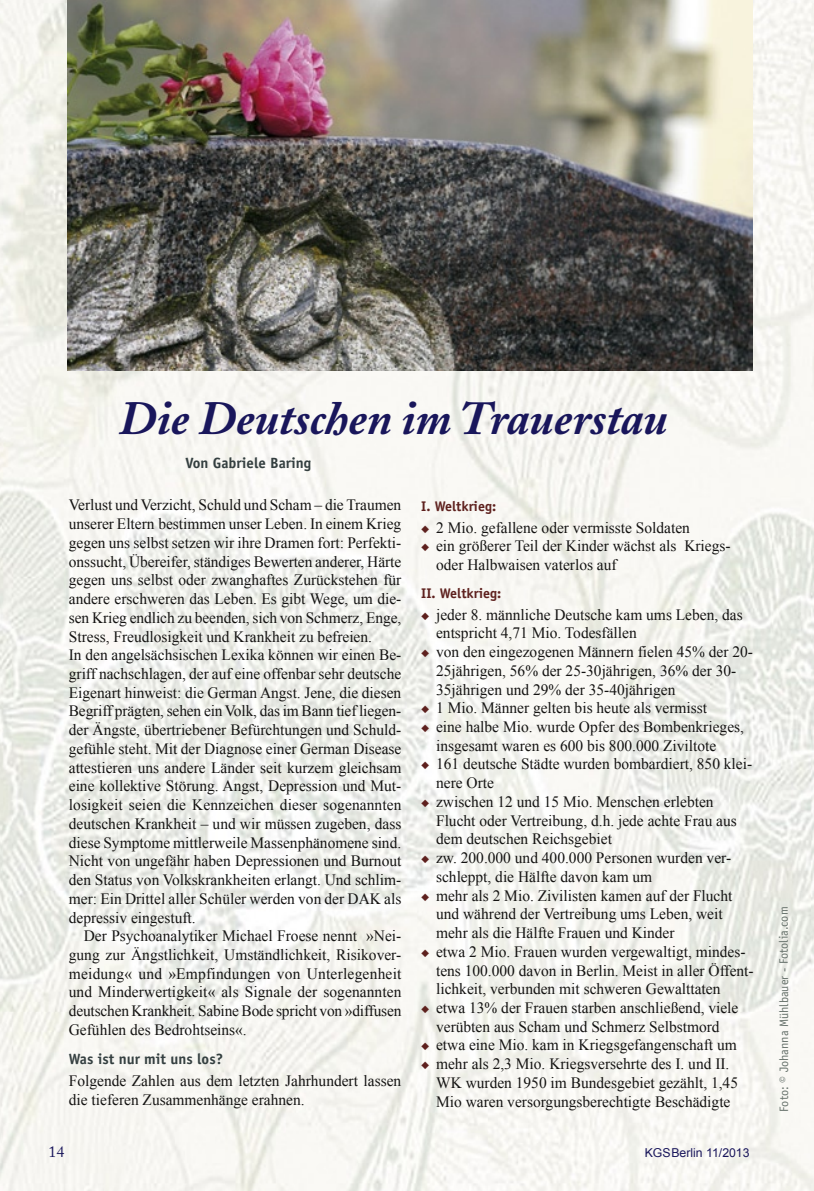
<style>
.page{position:relative;width:814px;height:1191px;background:#fff}
.page>*{position:absolute;margin:0;border:0;box-sizing:border-box;transform-origin:0 0}
.t1{font:italic 700 47.25px "Adobe Caslon";color:#19165b}
.t2{font:15.75px/18.7px "Times New Roman";color:#141312}
.t3{font:15.75px "Adobe Caslon";color:#19165b}
.t4{font:700 14.88px "Officina Sans";color:#343f40}
.t5{font:700 14.88px "Officina Sans Std";color:#343f40}
.t6{font:700 14px "Officina Sans";color:#5e211e}
.t7{font:12.25px "Officina Sans";color:#65706a}
.t8{font:12.25px "Arial";color:#19165b}
</style>
<div class="page">
<img style="left:0;top:0;width:813px;height:1191px">
<img style="left:68px;top:0;width:684px;height:371px">
<svg style="left:421px;top:525px;width:8px;height:26px"></svg>
<svg style="left:421px;top:612px;width:8px;height:8px"></svg>
<svg style="left:421px;top:649px;width:8px;height:8px"></svg>
<svg style="left:421px;top:705px;width:8px;height:27px"></svg>
<svg style="left:421px;top:762px;width:8px;height:7px"></svg>
<svg style="left:421px;top:799px;width:8px;height:8px"></svg>
<svg style="left:421px;top:855px;width:8px;height:8px"></svg>
<svg style="left:421px;top:893px;width:8px;height:7px"></svg>
<svg style="left:421px;top:949px;width:8px;height:8px"></svg>
<svg style="left:421px;top:1005px;width:8px;height:8px"></svg>
<svg style="left:421px;top:1043px;width:8px;height:26px"></svg>
<h1 class="t1" style="left:119px;top:391px;width:550px">Die Deutschen im Trauerstau</h1>
<p class="t5" style="left:185px;top:453px;width:127px">Von Gabriele Baring</p>
<p class="t2" style="left:69px;top:495px;width:334px">Verlust und Verzicht, Schuld und Scham – die Traumen unserer Eltern bestimmen unser Leben. In einem Krieg gegen uns selbst setzen wir ihre Dramen fort: Perfekti&shy;onssucht, Übereifer, ständiges Bewerten anderer, Härte gegen uns selbst oder zwanghaftes Zurückstehen für andere erschweren das Leben. Es gibt Wege, um die&shy;sen Krieg endlich zu beenden, sich von Schmerz, Enge, Stress, Freudlosigkeit und Krankheit zu befreien.<br>In den angelsächsischen Lexika können wir einen Be&shy;griff nachschlagen, der auf eine offenbar sehr deutsche Eigenart hinweist: die German Angst. Jene, die diesen Begriff prägten, sehen ein Volk, das im Bann tief liegen&shy;der Ängste, übertriebener Befürchtungen und Schuld&shy;gefühle steht. Mit der Diagnose einer German Disease attestieren uns andere Länder seit kurzem gleichsam eine kollektive Störung. Angst, Depression und Mut&shy;losigkeit seien die Kennzeichen dieser sogenannten deutschen Krankheit – und wir müssen zugeben, dass diese Symptome mittlerweile Massenphänomene sind.<br>Nicht von ungefähr haben Depressionen und Burnout den Status von Volkskrankheiten erlangt. Und schlim&shy;mer: Ein Drittel aller Schüler werden von der DAK als depressiv eingestuft.</p>
<p class="t2" style="left:69px;top:926px;width:334px;text-align:justify;text-indent:15px">Der Psychoanalytiker Michael Froese nennt »Nei&shy;gung zur Ängstlichkeit, Umständlichkeit, Risikover&shy;meidung« und »Empfindungen von Unterlegenheit und Minderwertigkeit« als Signale der sogenannten deutschen Krankheit. Sabine Bode spricht von »diffusen Gefühlen des Bedrohtseins«.</p>
<p class="t4" style="left:69px;top:1049px;width:156px">Was ist nur mit uns los?</p>
<p class="t2" style="left:69px;top:1071px;width:334px">Folgende Zahlen aus dem letzten Jahrhundert lassen die tieferen Zusammenhänge erahnen.</p>
<p class="t6" style="left:421px;top:498px;width:76px">I. Weltkrieg:</p>
<p class="t2" style="left:436px;top:518px;width:296px">2 Mio. gefallene oder vermisste Soldaten<br>ein größerer Teil der Kinder wächst als Kriegs&shy;oder Halbwaisen vaterlos auf</p>
<p class="t6" style="left:421px;top:585px;width:82px">II. Weltkrieg:</p>
<p class="t2" style="left:436px;top:605px;width:319px">jeder 8. männliche Deutsche kam ums Leben, das entspricht 4,71 Mio. Todesfällen<br>von den eingezogenen Männern fielen 45% der 20- 25jährigen, 56% der 25-30jährigen, 36% der 30- 35jährigen und 29% der 35-40jährigen<br>1 Mio. Männer gelten bis heute als vermisst<br>eine halbe Mio. wurde Opfer des Bombenkrieges, insgesamt waren es 600 bis 800.000 Ziviltote<br>161 deutsche Städte wurden bombardiert, 850 klei&shy;nere Orte<br>zwischen 12 und 15 Mio. Menschen erlebten Flucht oder Vertreibung, d.h. jede achte Frau aus dem deutschen Reichsgebiet<br>zw. 200.000 und 400.000 Personen wurden ver&shy;schleppt, die Hälfte davon kam um<br>mehr als 2 Mio. Zivilisten kamen auf der Flucht und während der Vertreibung ums Leben, weit mehr als die Hälfte Frauen und Kinder<br>etwa 2 Mio. Frauen wurden vergewaltigt, mindes&shy;tens 100.000 davon in Berlin. Meist in aller Öffent&shy;lichkeit, verbunden mit schweren Gewalttaten<br>etwa 13% der Frauen starben anschließend, viele verübten aus Scham und Schmerz Selbstmord<br>etwa eine Mio. kam in Kriegsgefangenschaft um mehr als 2,3 Mio. Kriegsversehrte des I. und II.<br>WK wurden 1950 im Bundesgebiet gezählt, 1,45<br>Mio waren versorgungsberechtigte Beschädigte</p>
<p class="t3" style="left:48px;top:1142px;width:17px">14</p>
<p class="t8" style="left:644px;top:1144px;width:106px">KGSBerlin 11/2013</p>
<p class="t7" style="left:776px;top:1111px;width:207px;rotate:-90deg">Foto: © Johanna Mühlbauer - Fotolia.com</p>
</div>
